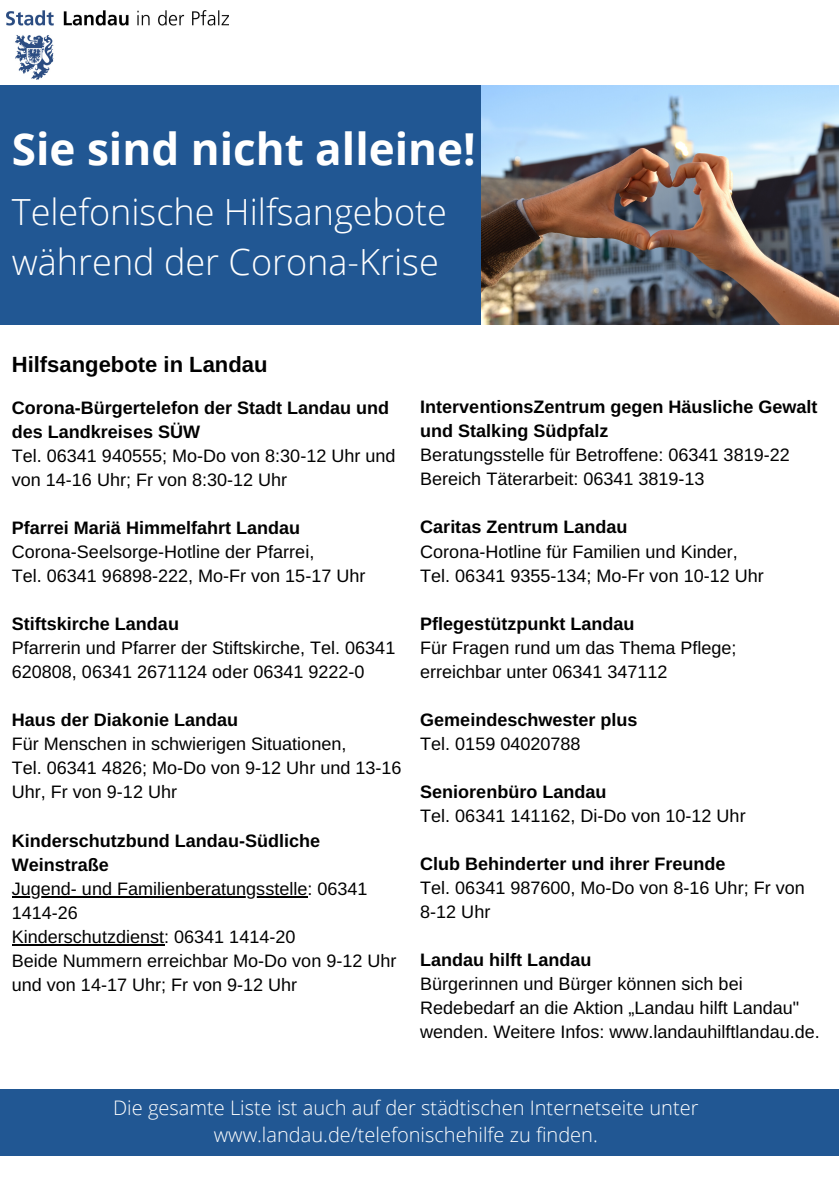
<style>
.page{position:relative;width:839px;height:1191px;background:#fff}
.page>*{position:absolute;margin:0;border:0;box-sizing:border-box;transform-origin:0 0}
.t1{font:700 44px "Open Sans";color:#fff}
.t2{font:300 36px/49.6px "Open Sans";color:#fff}
.t3{font:700 22px "Arimo";color:#000}
.t4{font:300 20px/27px "Open Sans";color:#fff;text-align:center}
.t5{font:18px/24px "Arimo";color:#000}
.t6{font:700 18px/24px "Arimo";color:#000}
</style>
<div class="page">
<div style="left:0;top:86px;width:506px;height:239px;background:#215793"></div>
<hr style="left:12px;top:896px;width:295px;height:2px;background:#000">
<hr style="left:12px;top:944px;width:152px;height:2px;background:#000">
<img style="left:481px;top:86px;width:357px;height:238px">
<div style="left:0;top:1089px;width:838px;height:67px;background:#215793"></div>
<img style="left:6px;top:11px;width:222px;height:69px">
<h1 class="t1" style="left:12px;top:118px;width:465px">Sie sind nicht alleine!</h1>
<h2 class="t2" style="left:12px;top:186px;width:436px">Telefonische Hilfsangebote während der Corona-Krise</h2>
<p class="t3" style="left:12px;top:352px;width:257px">Hilfsangebote in Landau</p>
<p class="t6" style="left:12px;top:396px;width:379px">Corona-Bürgertelefon der Stadt Landau und des Landkreises SÜW</p>
<p class="t5" style="left:12px;top:444px;width:385px">Tel. 06341 940555; Mo-Do von 8:30-12 Uhr und von 14-16 Uhr; Fr von 8:30-12 Uhr</p>
<p class="t6" style="left:12px;top:516px;width:290px">Pfarrei Mariä Himmelfahrt Landau</p>
<p class="t5" style="left:12px;top:540px;width:355px">Corona-Seelsorge-Hotline der Pfarrei,<br>Tel. 06341 96898-222, Mo-Fr von 15-17 Uhr</p>
<p class="t6" style="left:12px;top:612px;width:169px">Stiftskirche Landau</p>
<p class="t5" style="left:12px;top:636px;width:385px">Pfarrerin und Pfarrer der Stiftskirche, Tel. 06341<br>620808, 06341 2671124 oder 06341 9222-0</p>
<p class="t6" style="left:12px;top:708px;width:228px">Haus der Diakonie Landau</p>
<p class="t5" style="left:12px;top:732px;width:391px">Für Menschen in schwierigen Situationen,<br>Tel. 06341 4826; Mo-Do von 9-12 Uhr und 13-16<br>Uhr, Fr von 9-12 Uhr</p>
<p class="t6" style="left:12px;top:828px;width:310px">Kinderschutzbund Landau-Südliche<br>Weinstraße</p>
<p class="t5" style="left:12px;top:876px;width:386px">Jugend- und Familienberatungsstelle: 06341<br>1414-26<br>Kinderschutzdienst: 06341 1414-20<br>Beide Nummern erreichbar Mo-Do von 9-12 Uhr und von 14-17 Uhr; Fr von 9-12 Uhr</p>
<p class="t6" style="left:420px;top:395px;width:399px">InterventionsZentrum gegen Häusliche Gewalt und Stalking Südpfalz</p>
<p class="t5" style="left:420px;top:443px;width:371px">Beratungsstelle für Betroffene: 06341 3819-22<br>Bereich Täterarbeit: 06341 3819-13</p>
<p class="t6" style="left:420px;top:515px;width:209px">Caritas Zentrum Landau</p>
<p class="t5" style="left:420px;top:539px;width:345px">Corona-Hotline für Familien und Kinder,<br>Tel. 06341 9355-134; Mo-Fr von 10-12 Uhr</p>
<p class="t6" style="left:420px;top:611px;width:216px">Pflegestützpunkt Landau</p>
<p class="t5" style="left:420px;top:635px;width:318px">Für Fragen rund um das Thema Pflege; erreichbar unter 06341 347112</p>
<p class="t6" style="left:420px;top:707px;width:219px">Gemeindeschwester plus</p>
<p class="t5" style="left:420px;top:731px;width:162px">Tel. 0159 04020788</p>
<p class="t6" style="left:420px;top:780px;width:188px">Seniorenbüro Landau</p>
<p class="t5" style="left:420px;top:804px;width:327px">Tel. 06341 141162, Di-Do von 10-12 Uhr</p>
<p class="t6" style="left:420px;top:852px;width:307px">Club Behinderter und ihrer Freunde</p>
<p class="t5" style="left:420px;top:876px;width:386px">Tel. 06341 987600, Mo-Do von 8-16 Uhr; Fr von<br>8-12 Uhr</p>
<p class="t6" style="left:420px;top:948px;width:172px">Landau hilft Landau</p>
<p class="t5" style="left:420px;top:972px;width:401px">Bürgerinnen und Bürger können sich bei<br>Redebedarf an die Aktion „Landau hilft Landau" wenden. Weitere Infos: www.landauhilftlandau.de.</p>
<p class="t4" style="left:113px;top:1094px;width:587px">Die gesamte Liste ist auch auf der städtischen Internetseite unter www.landau.de/telefonischehilfe zu finden.</p>
</div>
